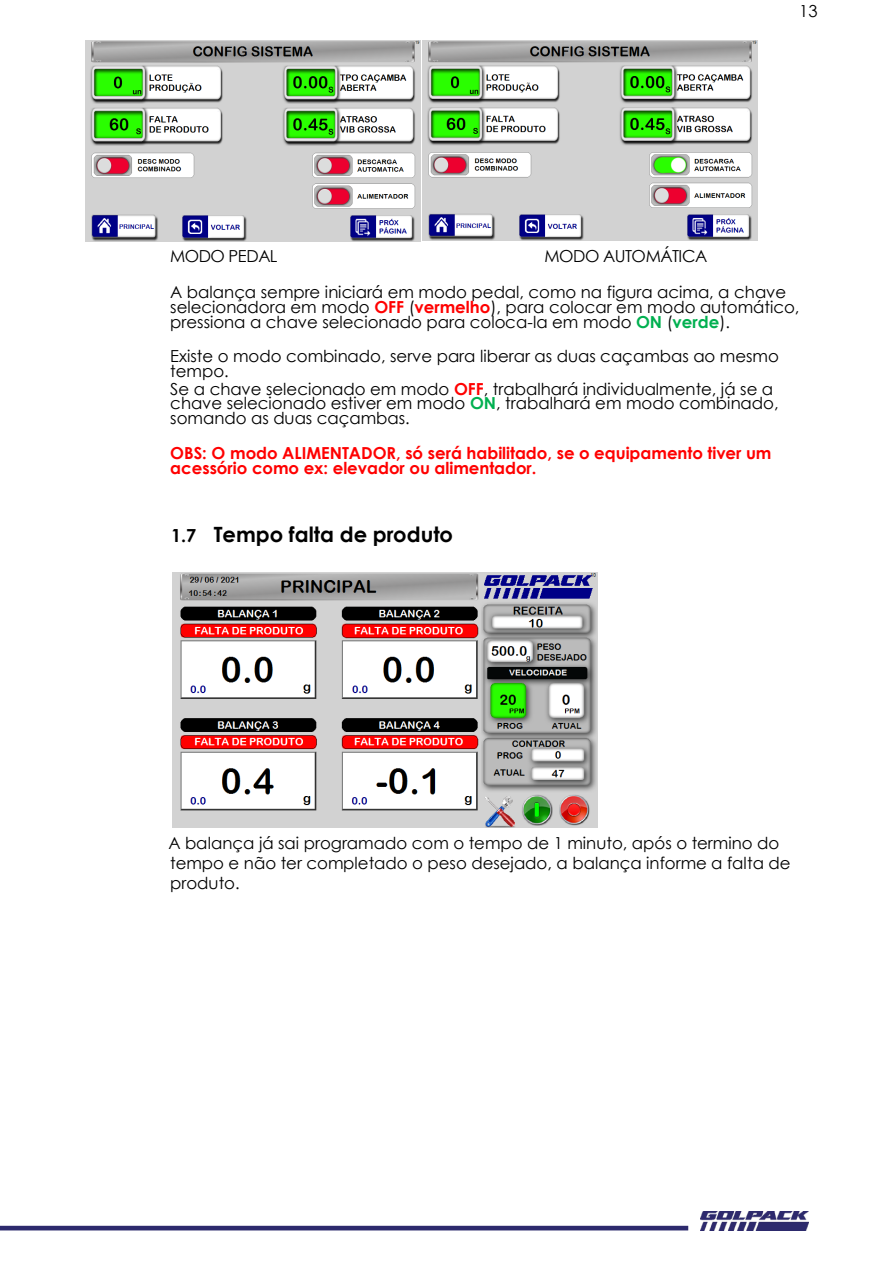
<style>
.page{position:relative;width:894px;height:1264px;background:#fff}
.page>*{position:absolute;margin:0;border:0;box-sizing:border-box;transform-origin:0 0}
.t1{font:700 21px "Century Gothic";color:#000}
.t2{font:16.5px/14.9px "Century Gothic";color:#000}
.t3{font:700 16.5px/14.7px "Century Gothic";color:#f00}
.t4{font:16.5px "Century Gothic";letter-spacing:-.03em;color:#000}
.t5{font:16.5px "Century Gothic";letter-spacing:-.025em;color:#000}
.s1{font-weight:700;color:#f00}
.s2{font-weight:700;color:#00b050}
.s3{font-size:18px}
</style>
<div class="page">
<img style="left:700px;top:1211px;width:108px;height:19px">
<div style="left:0;top:1225px;width:688px;height:5px;background:#2d2a6d"></div>
<img style="left:85px;top:40px;width:335px;height:201px">
<img style="left:422px;top:40px;width:335px;height:201px">
<img style="left:172px;top:572px;width:425px;height:255px">
<p class="t2" style="left:799px;top:3px;width:20px">13</p>
<p class="t5" style="left:170px;top:245px;width:109px">MODO PEDAL</p>
<p class="t4" style="left:544px;top:245px;width:164px">MODO AUTOMÁTICA</p>
<p class="t2" style="left:170px;top:284px;width:630px">A balança sempre iniciará em modo pedal, como na figura acima, a chave selecionadora em modo <span class="s1">OFF</span> (<span class="s1">vermelho</span>), para colocar em modo automático, pressiona a chave selecionado para coloca-la em modo <span class="s2">ON</span> (<span class="s2">verde</span>).</p>
<p class="t2" style="left:170px;top:348px;width:610px">Existe o modo combinado, serve para liberar as duas caçambas ao mesmo tempo.</p>
<p class="t2" style="left:170px;top:380px;width:610px">Se a chave selecionado em modo <span class="s1">OFF</span>, trabalhará individualmente, já se a chave selecionado estiver em modo <span class="s2">ON</span>, trabalhará em modo combinado, somando as duas caçambas.</p>
<p class="t3" style="left:170px;top:445px;width:602px">OBS: O modo ALIMENTADOR, só será habilitado, se o equipamento tiver um acessório como ex: elevador ou alimentador.</p>
<h4 class="t1" style="left:171px;top:521px;width:283px"><span class="s3">1.7</span> Tempo falta de produto</h4>
<p class="t2" style="left:168px;top:832px;width:623px;line-height:19.8px">A balança já sai programado com o tempo de 1 minuto, após o termino do tempo e não ter completado o peso desejado, a balança informe a falta de produto.</p>
</div>
